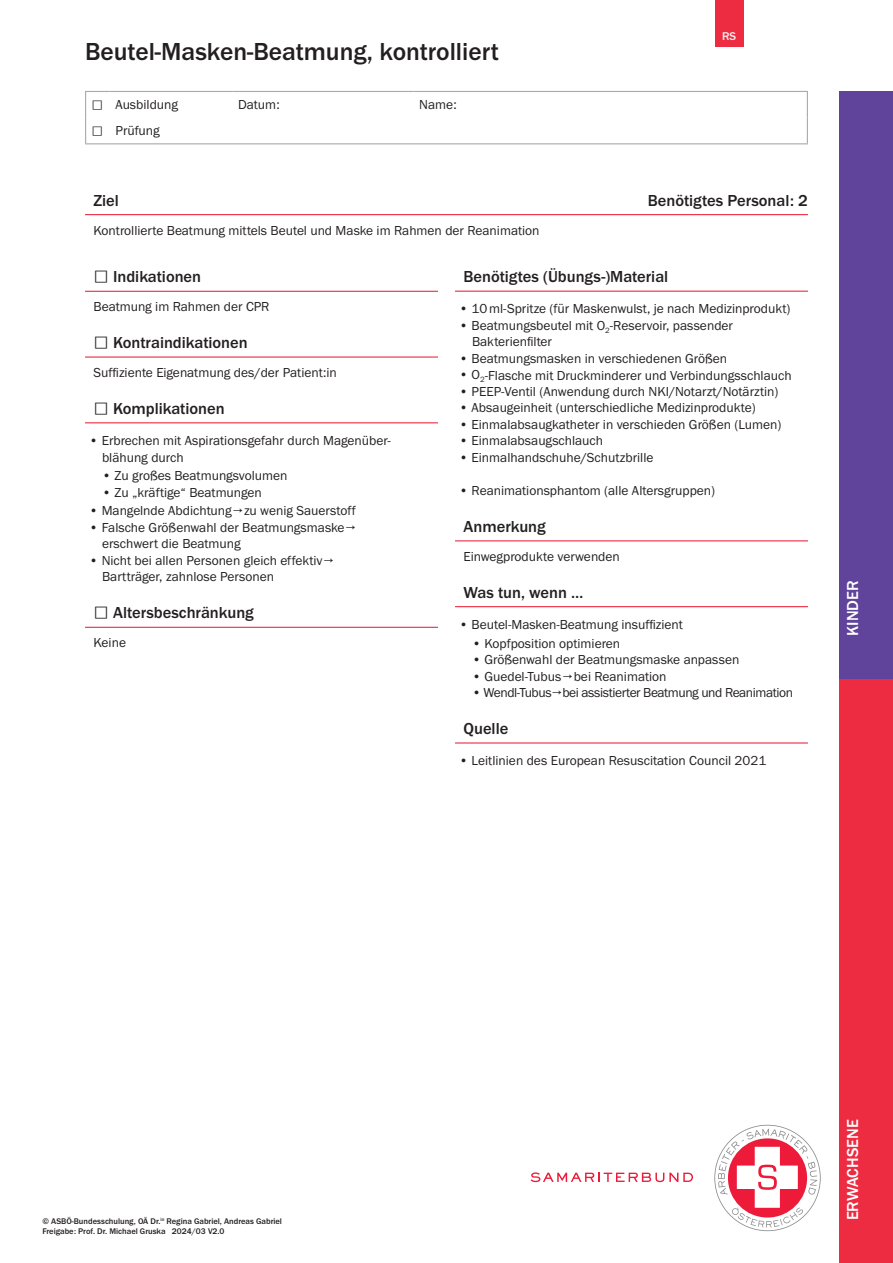
<style>
.page{position:relative;width:893px;height:1263px;background:#fff}
.page>*{position:absolute;margin:0;border:0;box-sizing:border-box;transform-origin:0 0}
.t1{font:500 25.5px "Franklin Gothic URW";color:#231f20}
.t2{font:500 16.5px "Franklin Gothic URW";color:#231f20}
.t3{font:500 16.5px "Franklin Gothic URW";color:#fff}
.t4{font:13.5px/16.5px "Franklin Gothic URW Boo";color:#231f20}
.t5{font:13.5px "Franklin Gothic URW Boo";letter-spacing:-.03em;color:#231f20}
.t6{font:500 11.7px "Franklin Gothic URW";color:#f0f1f0}
.t7{font:500 8.55px/10.2px "Franklin Gothic URW";color:#231f20}
.s1{font-family:"Microsoft Sans Serif";font-size:19.5px}
.s2{font-family:"Microsoft Sans Serif";font-weight:400;font-size:25.5px}
</style>
<div class="page">
<hr style="left:110px;top:91px;width:122px;height:1px;background:#a7abab">
<hr style="left:232px;top:91px;width:181px;height:1px;background:#a7abab">
<hr style="left:413px;top:91px;width:395px;height:1px;background:#a7abab">
<svg style="left:807px;top:92px;width:1px;height:51px"></svg>
<svg style="left:85px;top:91px;width:25px;height:53px"></svg>
<hr style="left:110px;top:143px;width:122px;height:1px;background:#a7abab">
<hr style="left:232px;top:143px;width:181px;height:1px;background:#a7abab">
<hr style="left:413px;top:143px;width:395px;height:1px;background:#a7abab">
<svg style="left:714px;top:1125px;width:107px;height:106px"></svg>
<svg style="left:530px;top:1172px;width:163px;height:10px"></svg>
<div style="left:840px;top:678px;width:53px;height:585px;background:#ed2c42"></div>
<div style="left:840px;top:91px;width:53px;height:587px;background:#60439b"></div>
<div style="left:715px;top:0;width:28px;height:47px;background:#ed2c42"></div>
<hr style="left:455px;top:291px;width:353px;height:1px;background:#ed2c42">
<hr style="left:455px;top:540px;width:353px;height:1px;background:#ed2c42">
<hr style="left:455px;top:606px;width:353px;height:1px;background:#ed2c42">
<hr style="left:455px;top:742px;width:353px;height:1px;background:#ed2c42">
<hr style="left:85px;top:291px;width:353px;height:1px;background:#ed2c42">
<hr style="left:85px;top:356px;width:353px;height:2px;background:#ed2c42">
<hr style="left:85px;top:422px;width:353px;height:1px;background:#ed2c42">
<hr style="left:85px;top:627px;width:353px;height:1px;background:#ed2c42">
<hr style="left:85px;top:214px;width:723px;height:1px;background:#ed2c42">
<h1 class="t1" style="left:85px;top:35px;width:415px">Beutel-Masken-Beatmung, kontrolliert</h1>
<p class="t4" style="left:92px;top:96px;width:88px"><span class="s1">□</span> Ausbildung</p>
<p class="t4" style="left:238px;top:96px;width:43px">Datum:</p>
<p class="t4" style="left:419px;top:96px;width:39px">Name:</p>
<p class="t4" style="left:92px;top:122px;width:70px"><span class="s1">□</span> Prüfung</p>
<p class="t6" style="left:722px;top:29px;width:16px">RS</p>
<p class="t2" style="left:94px;top:190px;width:27px">Ziel</p>
<p class="t2" style="left:648px;top:190px;width:162px">Benötigtes Personal: 2</p>
<p class="t4" style="left:94px;top:221px;width:447px">Kontrollierte Beatmung mittels Beutel und Maske im Rahmen der Reanimation</p>
<p class="t2" style="left:94px;top:266px;width:109px"><span class="s2">□</span> Indikationen</p>
<p class="t4" style="left:94px;top:298px;width:177px">Beatmung im Rahmen der CPR</p>
<p class="t2" style="left:94px;top:332px;width:156px"><span class="s2">□</span> Kontraindikationen</p>
<p class="t4" style="left:94px;top:364px;width:245px">Suffiziente Eigenatmung des/der Patient:in</p>
<p class="t2" style="left:94px;top:398px;width:133px"><span class="s2">□</span> Komplikationen</p>
<p class="t4" style="left:102px;top:432px;width:290px;text-indent:-13px">• Erbrechen mit Aspirationsgefahr durch Magenüber&shy;blähung durch</p>
<p class="t4" style="left:102px;top:467px;width:187px">• Zu großes Beatmungsvolumen</p>
<p class="t4" style="left:102px;top:484px;width:161px">• Zu „kräftige“ Beatmungen</p>
<p class="t4" style="left:89px;top:502px;width:268px">• Mangelnde Abdichtung→zu wenig Sauerstoff</p>
<p class="t4" style="left:102px;top:519px;width:255px;text-indent:-13px">• Falsche Größenwahl der Beatmungsmaske→ erschwert die Beatmung</p>
<p class="t4" style="left:102px;top:552px;width:233px;text-indent:-13px">• Nicht bei allen Personen gleich effektiv→<br>Bartträger, zahnlose Personen</p>
<p class="t2" style="left:94px;top:602px;width:162px"><span class="s2">□</span> Altersbeschränkung</p>
<p class="t4" style="left:94px;top:634px;width:34px">Keine</p>
<p class="t2" style="left:463px;top:266px;width:206px">Benötigtes (Übungs-)Material</p>
<p class="t4" style="left:459px;top:300px;width:333px">• 10ml-Spritze (für Maskenwulst, je nach Medizinprodukt)</p>
<p class="t4" style="left:472px;top:317px;width:263px;text-indent:-13px">• Beatmungsbeutel mit O<sub>2</sub>-Reservoir, passender<br>Bakterienfilter</p>
<p class="t4" style="left:459px;top:350px;width:269px">• Beatmungsmasken in verschiedenen Größen</p>
<p class="t4" style="left:459px;top:366px;width:334px">• O<sub>2</sub>-Flasche mit Druckminderer und Verbindungsschlauch</p>
<p class="t4" style="left:459px;top:383px;width:321px">• PEEP-Ventil (Anwendung durch NKI/Notarzt/Notärztin)</p>
<p class="t4" style="left:459px;top:399px;width:298px">• Absaugeinheit (unterschiedliche Medizinprodukte)</p>
<p class="t4" style="left:459px;top:416px;width:324px">• Einmalabsaugkatheter in verschieden Größen (Lumen)</p>
<p class="t4" style="left:459px;top:432px;width:145px">• Einmalabsaugschlauch</p>
<p class="t4" style="left:459px;top:449px;width:196px">• Einmalhandschuhe/Schutzbrille</p>
<p class="t4" style="left:459px;top:482px;width:257px">• Reanimationsphantom (alle Altersgruppen)</p>
<p class="t2" style="left:463px;top:516px;width:84px">Anmerkung</p>
<p class="t4" style="left:463px;top:548px;width:158px">Einwegprodukte verwenden</p>
<p class="t2" style="left:463px;top:582px;width:121px">Was tun, wenn …</p>
<p class="t4" style="left:459px;top:616px;width:225px">• Beutel-Masken-Beatmung insuffizient</p>
<p class="t4" style="left:472px;top:635px;width:150px">• Kopfposition optimieren</p>
<p class="t4" style="left:472px;top:651px;width:269px">• Größenwahl der Beatmungsmaske anpassen</p>
<p class="t4" style="left:472px;top:668px;width:196px">• Guedel-Tubus→bei Reanimation</p>
<p class="t5" style="left:472px;top:684px;width:323px">• Wendl-Tubus→bei assistierter Beatmung und Reanimation</p>
<p class="t2" style="left:463px;top:718px;width:46px">Quelle</p>
<p class="t4" style="left:459px;top:752px;width:309px">• Leitlinien des European Resuscitation Council 2021</p>
<p class="t3" style="left:842px;top:636px;width:57px;rotate:-90deg">KINDER</p>
<p class="t7" style="left:43px;top:1215px;width:241px">© ASBÖ-Bundesschulung, OÄ Dr.<sup>in</sup> Regina Gabriel, Andreas Gabriel<br>Freigabe: Prof. Dr. Michael Gruska 2024/03 V2.0</p>
<p class="t3" style="left:842px;top:1220px;width:102px;rotate:-90deg">ERWACHSENE</p>
</div>
